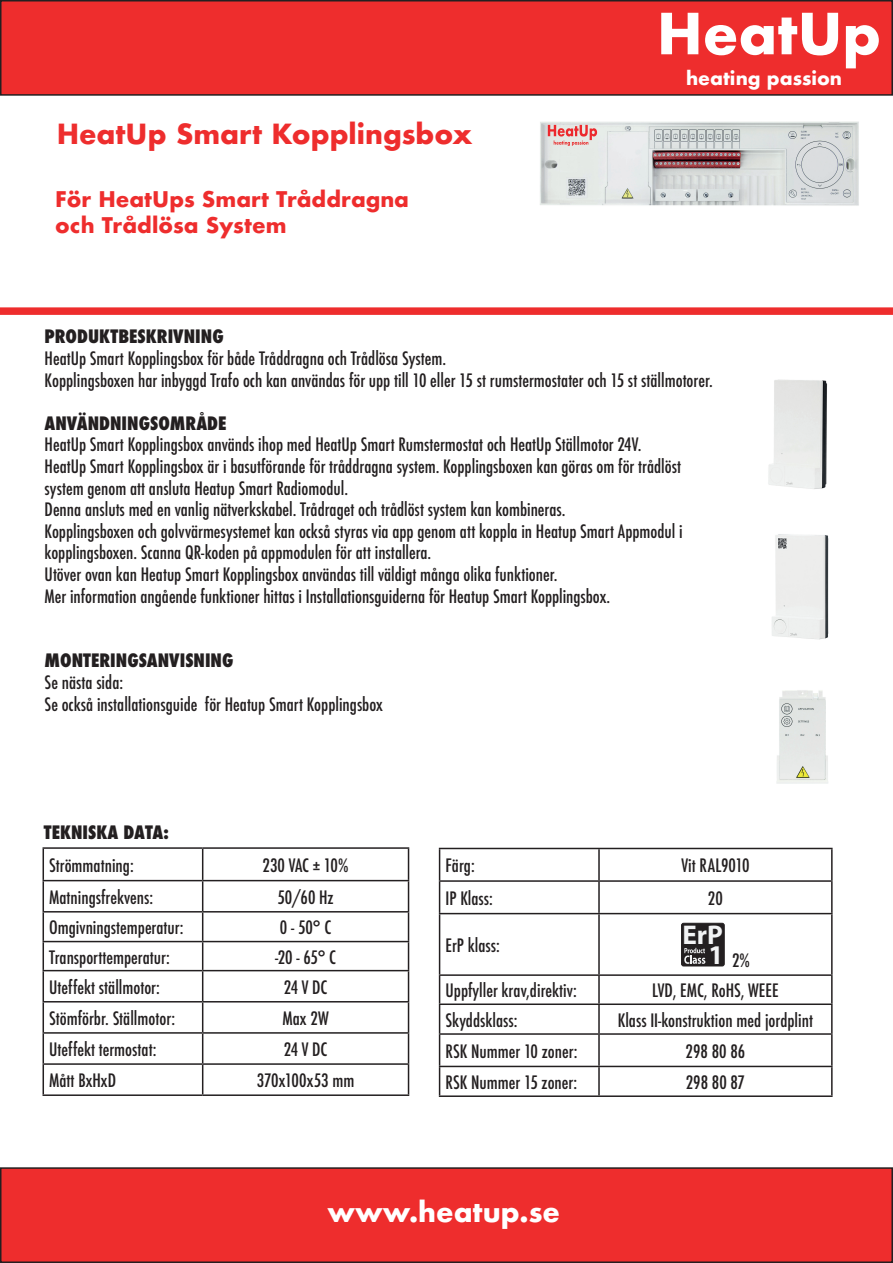
<style>
.page{position:relative;width:893px;height:1263px;background:#fff}
.page>*{position:absolute;margin:0;border:0;box-sizing:border-box;transform-origin:0 0}
.t1{font:700 55.05px "Futura";color:#fff}
.t2{font:700 27.15px "Myriad Pro";color:#f2f3f4}
.t3{font:700 27px "Futura";color:#ee2d2d}
.t4{font:700 27px "Futura";color:#fff}
.t5{font:700 21px/25.2px "Futura";color:#ee2d2d}
.t6{font:700 18.3px "Futura";color:#fff}
.t7{font:500 condensed 18px/21.6px "Futura";color:#231f20}
.t8{font:800 condensed 18px "Futura";color:#231f20}
</style>
<div class="page">
<div style="left:1px;top:1px;width:891px;height:94px;background:#ee2d2d"></div>
<div style="left:0;top:0;width:893px;height:96px;border:2px solid #231f20"></div>
<div style="left:0;top:307px;width:893px;height:8px;background:#ee2d2d"></div>
<div style="left:1px;top:1168px;width:891px;height:94px;background:#ee2d2d"></div>
<div style="left:0;top:1167px;width:893px;height:96px;border:2px solid #231f20"></div>
<hr style="left:43px;top:847px;width:160px;height:2px;background:#231f20">
<hr style="left:43px;top:849px;width:1px;height:31px;background:#231f20">
<hr style="left:203px;top:847px;width:206px;height:2px;background:#231f20">
<hr style="left:202px;top:849px;width:1px;height:31px;background:#231f20">
<hr style="left:408px;top:849px;width:1px;height:31px;background:#231f20">
<hr style="left:43px;top:880px;width:160px;height:1px;background:#231f20">
<hr style="left:43px;top:881px;width:1px;height:30px;background:#231f20">
<hr style="left:203px;top:880px;width:206px;height:1px;background:#231f20">
<hr style="left:202px;top:881px;width:1px;height:30px;background:#231f20">
<hr style="left:408px;top:881px;width:1px;height:30px;background:#231f20">
<hr style="left:43px;top:911px;width:160px;height:1px;background:#231f20">
<hr style="left:203px;top:911px;width:206px;height:1px;background:#231f20">
<hr style="left:43px;top:941px;width:160px;height:1px;background:#231f20">
<svg style="left:43px;top:912px;width:1px;height:58px"></svg>
<hr style="left:203px;top:941px;width:206px;height:1px;background:#231f20">
<svg style="left:202px;top:912px;width:1px;height:58px"></svg>
<svg style="left:408px;top:912px;width:1px;height:58px"></svg>
<hr style="left:43px;top:970px;width:160px;height:1px;background:#231f20">
<hr style="left:43px;top:971px;width:1px;height:30px;background:#231f20">
<hr style="left:203px;top:970px;width:206px;height:1px;background:#231f20">
<hr style="left:202px;top:971px;width:1px;height:30px;background:#231f20">
<hr style="left:408px;top:971px;width:1px;height:30px;background:#231f20">
<hr style="left:43px;top:1001px;width:160px;height:1px;background:#231f20">
<hr style="left:43px;top:1002px;width:1px;height:30px;background:#231f20">
<hr style="left:203px;top:1001px;width:206px;height:1px;background:#231f20">
<hr style="left:202px;top:1002px;width:1px;height:30px;background:#231f20">
<hr style="left:408px;top:1002px;width:1px;height:30px;background:#231f20">
<hr style="left:43px;top:1032px;width:160px;height:2px;background:#231f20">
<hr style="left:203px;top:1032px;width:206px;height:2px;background:#231f20">
<hr style="left:43px;top:1063px;width:160px;height:2px;background:#231f20">
<svg style="left:43px;top:1034px;width:1px;height:60px"></svg>
<hr style="left:203px;top:1063px;width:206px;height:2px;background:#231f20">
<svg style="left:202px;top:1034px;width:1px;height:60px"></svg>
<svg style="left:408px;top:1034px;width:1px;height:60px"></svg>
<hr style="left:43px;top:1094px;width:160px;height:2px;background:#231f20">
<hr style="left:203px;top:1094px;width:206px;height:2px;background:#231f20">
<hr style="left:439px;top:848px;width:160px;height:1px;background:#231f20">
<hr style="left:439px;top:849px;width:1px;height:31px;background:#231f20">
<hr style="left:599px;top:848px;width:234px;height:1px;background:#231f20">
<hr style="left:598px;top:849px;width:2px;height:31px;background:#231f20">
<hr style="left:831px;top:849px;width:2px;height:31px;background:#231f20">
<hr style="left:439px;top:880px;width:160px;height:2px;background:#231f20">
<hr style="left:439px;top:882px;width:1px;height:31px;background:#231f20">
<hr style="left:599px;top:880px;width:234px;height:2px;background:#231f20">
<hr style="left:598px;top:882px;width:2px;height:31px;background:#231f20">
<hr style="left:831px;top:882px;width:2px;height:31px;background:#231f20">
<hr style="left:439px;top:913px;width:160px;height:1px;background:#231f20">
<hr style="left:439px;top:914px;width:1px;height:60px;background:#231f20">
<hr style="left:599px;top:913px;width:234px;height:1px;background:#231f20">
<hr style="left:598px;top:914px;width:2px;height:60px;background:#231f20">
<hr style="left:831px;top:914px;width:2px;height:60px;background:#231f20">
<hr style="left:439px;top:974px;width:160px;height:2px;background:#231f20">
<hr style="left:599px;top:974px;width:234px;height:2px;background:#231f20">
<hr style="left:598px;top:976px;width:2px;height:27px;background:#231f20">
<hr style="left:831px;top:976px;width:2px;height:27px;background:#231f20">
<hr style="left:439px;top:1003px;width:160px;height:2px;background:#231f20">
<svg style="left:439px;top:976px;width:1px;height:57px"></svg>
<hr style="left:599px;top:1003px;width:234px;height:2px;background:#231f20">
<hr style="left:598px;top:1005px;width:2px;height:28px;background:#231f20">
<hr style="left:831px;top:1005px;width:2px;height:28px;background:#231f20">
<hr style="left:439px;top:1033px;width:160px;height:2px;background:#231f20">
<hr style="left:439px;top:1035px;width:1px;height:31px;background:#231f20">
<hr style="left:599px;top:1033px;width:234px;height:2px;background:#231f20">
<hr style="left:598px;top:1035px;width:2px;height:31px;background:#231f20">
<hr style="left:831px;top:1035px;width:2px;height:31px;background:#231f20">
<hr style="left:439px;top:1066px;width:160px;height:1px;background:#231f20">
<svg style="left:439px;top:1067px;width:1px;height:28px"></svg>
<hr style="left:599px;top:1066px;width:234px;height:1px;background:#231f20">
<hr style="left:598px;top:1067px;width:2px;height:28px;background:#231f20">
<hr style="left:831px;top:1067px;width:2px;height:28px;background:#231f20">
<hr style="left:439px;top:1095px;width:160px;height:2px;background:#231f20">
<hr style="left:599px;top:1095px;width:234px;height:2px;background:#231f20">
<div style="left:681px;top:923px;width:43px;height:43px;background:#231f20;border-radius:2px"></div>
<div style="left:681px;top:923px;width:44px;height:43px;border:1px solid #231f20;border-radius:2px"></div>
<svg style="left:684px;top:948px;width:21px;height:16px"></svg>
<img style="left:540px;top:121px;width:319px;height:85px">
<img style="left:776px;top:690px;width:52px;height:94px">
<img style="left:768px;top:379px;width:60px;height:110px">
<img style="left:772px;top:534px;width:57px;height:106px">
<h3 class="t3" style="left:57px;top:114px;width:417px">HeatUp Smart Kopplingsbox</h3>
<p class="t5" style="left:55px;top:187px;width:355px">För HeatUps Smart Tråddragna och Trådlösa System</p>
<h1 class="t1" style="left:657px;top:-6px;width:226px">HeatUp</h1>
<p class="t6" style="left:686px;top:65px;width:157px">heating passion</p>
<p class="t8" style="left:45px;top:324px;width:181px">PRODUKTBESKRIVNING</p>
<p class="t7" style="left:45px;top:348px;width:670px">HeatUp Smart Kopplingsbox för både Tråddragna och Trådlösa System.<br>Kopplingsboxen har inbyggd Trafo och kan användas för upp till 10 eller 15 st rumstermostater och 15 st ställmotorer.</p>
<p class="t8" style="left:45px;top:411px;width:183px">ANVÄNDNINGSOMRÅDE</p>
<p class="t7" style="left:45px;top:434px;width:639px">HeatUp Smart Kopplingsbox används ihop med HeatUp Smart Rumstermostat och HeatUp Ställmotor 24V.<br>HeatUp Smart Kopplingsbox är i basutförande för tråddragna system. Kopplingsboxen kan göras om för trådlöst system genom att ansluta Heatup Smart Radiomodul.<br>Denna ansluts med en vanlig nätverkskabel. Trådraget och trådlöst system kan kombineras.<br>Kopplingsboxen och golvvärmesystemet kan också styras via app genom att koppla in Heatup Smart Appmodul i kopplingsboxen. Scanna QR-koden på appmodulen för att installera.<br>Utöver ovan kan Heatup Smart Kopplingsbox användas till väldigt många olika funktioner.<br>Mer information angående funktioner hittas i Installationsguiderna för Heatup Smart Kopplingsbox.</p>
<p class="t8" style="left:45px;top:648px;width:190px">MONTERINGSANVISNING</p>
<p class="t7" style="left:45px;top:672px;width:340px">Se nästa sida:<br>Se också installationsguide för Heatup Smart Kopplingsbox</p>
<p class="t8" style="left:44px;top:820px;width:126px">TEKNISKA DATA:</p>
<p class="t7" style="left:49px;top:854px;width:86px">Strömmatning:</p>
<p class="t7" style="left:263px;top:854px;width:87px">230 VAC ± 10%</p>
<p class="t7" style="left:49px;top:886px;width:105px">Matningsfrekvens:</p>
<p class="t7" style="left:278px;top:886px;width:58px">50/60 Hz</p>
<p class="t7" style="left:49px;top:917px;width:136px">Omgivningstemperatur:</p>
<p class="t7" style="left:280px;top:917px;width:53px">0 - 50° C</p>
<p class="t7" style="left:49px;top:946px;width:122px">Transporttemperatur:</p>
<p class="t7" style="left:275px;top:946px;width:63px">-20 - 65° C</p>
<p class="t7" style="left:49px;top:976px;width:112px">Uteffekt ställmotor:</p>
<p class="t7" style="left:284px;top:976px;width:45px">24 V DC</p>
<p class="t7" style="left:49px;top:1007px;width:127px">Stömförbr. Ställmotor:</p>
<p class="t7" style="left:282px;top:1007px;width:48px">Max 2W</p>
<p class="t7" style="left:49px;top:1038px;width:109px">Uteffekt termostat:</p>
<p class="t7" style="left:284px;top:1038px;width:45px">24 V DC</p>
<p class="t7" style="left:49px;top:1070px;width:68px">Mått BxHxD</p>
<p class="t7" style="left:257px;top:1070px;width:99px">370x100x53 mm</p>
<p class="t7" style="left:446px;top:855px;width:31px">Färg:</p>
<p class="t7" style="left:681px;top:855px;width:70px">Vit RAL9010</p>
<p class="t7" style="left:446px;top:887px;width:49px">IP Klass:</p>
<p class="t7" style="left:708px;top:887px;width:16px">20</p>
<p class="t7" style="left:446px;top:934px;width:56px">ErP klass:</p>
<h2 class="t2" style="left:682px;top:917px;width:42px">ErP</h2>
<p class="t7" style="left:709px;top:949px;width:43px"><sup>1</sup> 2%</p>
<p class="t7" style="left:446px;top:980px;width:133px">Uppfyller krav,direktiv:</p>
<p class="t7" style="left:652px;top:980px;width:128px">LVD, EMC, RoHS, WEEE</p>
<p class="t7" style="left:446px;top:1009px;width:73px">Skyddsklass:</p>
<p class="t7" style="left:618px;top:1009px;width:197px">Klass II-konstruktion med jordplint</p>
<p class="t7" style="left:446px;top:1040px;width:133px">RSK Nummer 10 zoner:</p>
<p class="t7" style="left:686px;top:1040px;width:61px">298 80 86</p>
<p class="t7" style="left:446px;top:1071px;width:133px">RSK Nummer 15 zoner:</p>
<p class="t7" style="left:686px;top:1071px;width:61px">298 80 87</p>
<h3 class="t4" style="left:327px;top:1192px;width:234px">www.heatup.se</h3>
</div>
